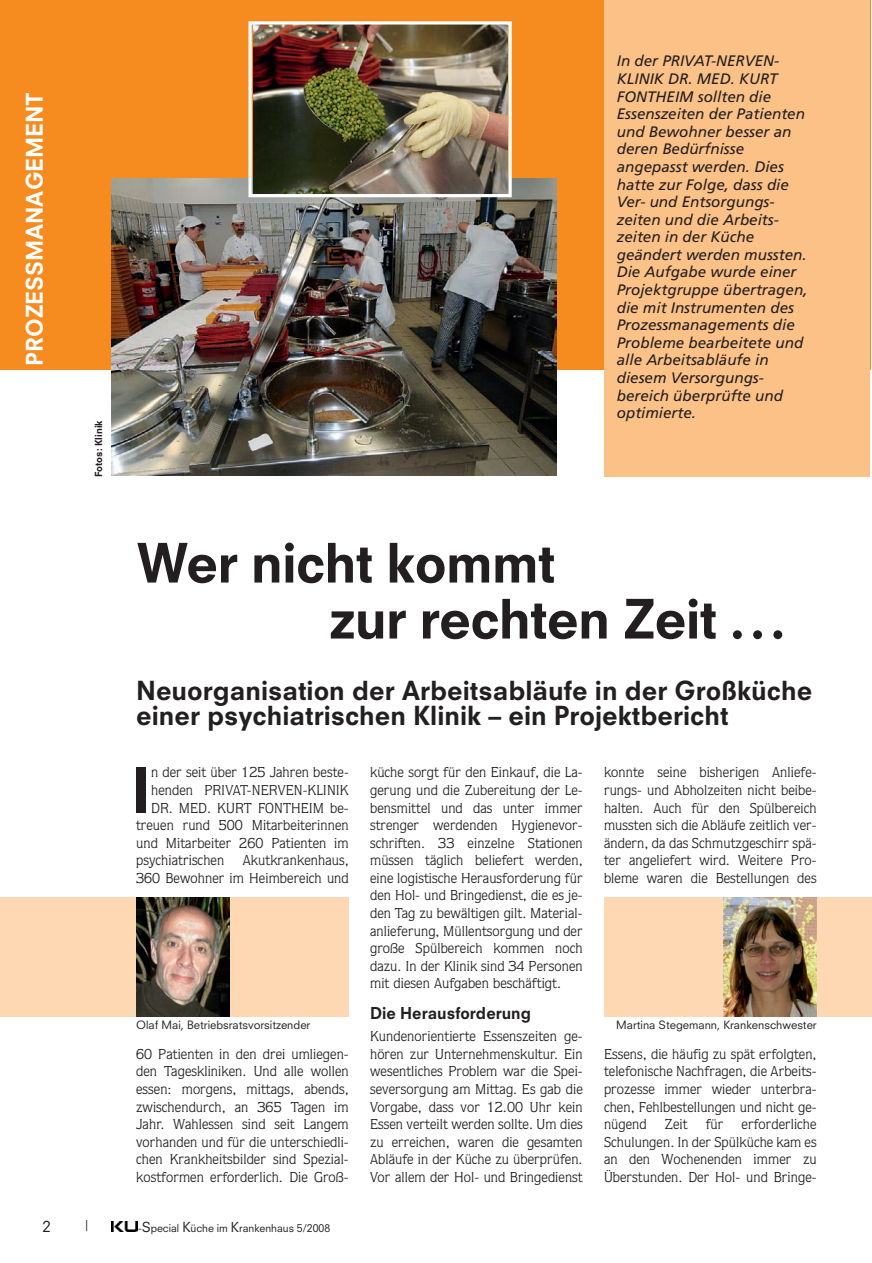
<style>
.page{position:relative;width:872px;height:1263px;background:#fff}
.page>*{position:absolute;margin:0;border:0;box-sizing:border-box;transform-origin:0 0}
.t1{font:700 64.95px "Frutiger";color:#231f20}
.t2{font:800 52.8px/55.9px "Neuzeit S";letter-spacing:-.015em;color:#231f20}
.t3{font:800 25.65px/25.7px "Neuzeit S";color:#231f20}
.t4{font:800 22.35px "Neuzeit S";color:#fff}
.t5{font:800 16.05px "Neuzeit S";color:#231f20}
.t6{font:italic 15.15px/17.5px "Frutiger";color:#231f20}
.t7{font:15px "Neuzeit S";color:#231f20}
.t8{font:14.4px/17.5px "Quorum";letter-spacing:.005em;color:#231f20;text-align:justify}
.t9{font:14.4px "Neuzeit S";color:#231f20}
.t10{font:11.25px "Neuzeit S";color:#231f20}
.t11{font:10.5px "Neuzeit S";color:#231f20}
.t12{font:800 9.6px "Neuzeit S";color:#231f20}
.s1{font-size:13.5px}
</style>
<div class="page">
<img style="left:112px;top:1221px;width:25px;height:11px">
<div style="left:0;top:0;width:870px;height:370px;background:#f68b1f"></div>
<img style="left:112px;top:179px;width:444px;height:297px">
<img style="left:253px;top:25px;width:254px;height:168px">
<div style="left:248px;top:21px;width:264px;height:176px;border:3px solid #fff"></div>
<div style="left:604px;top:0;width:265px;height:476px;background:#fcc187"></div>
<div style="left:0;top:898px;width:349px;height:119px;background:#fdd8b2"></div>
<img style="left:136px;top:898px;width:94px;height:119px">
<div style="left:604px;top:898px;width:268px;height:119px;background:#fdd8b2"></div>
<img style="left:723px;top:898px;width:93px;height:119px">
<p class="t4" style="left:26px;top:366px;width:275px;rotate:-90deg">PROZESSMANAGEMENT</p>
<p class="t12" style="left:95px;top:477px;width:58px;rotate:-90deg">Fotos: Klinik</p>
<p class="t6" style="left:617px;top:54px;width:192px">In der PRIVAT-NERVEN-<br>KLINIK DR. MED. KURT<br>FONTHEIM sollten die<br>Essenszeiten der Patienten und Bewohner besser an deren Bedürfnisse angepasst werden. Dies hatte zur Folge, dass die<br>Ver- und Entsorgungs - zeiten und die Arbeits - zeiten in der Küche geändert werden mussten.<br>Die Aufgabe wurde einer<br>Projektgruppe übertragen, die mit Instrumenten des<br>Prozessmanagements die<br>Probleme bearbeitete und alle Arbeitsabläufe in diesem Versorgungs - bereich überprüfte und optimierte.</p>
<p class="t2" style="left:329px;top:541px;width:457px;text-indent:-193px">Wer nicht kommt<br>zur rechten Zeit ...</p>
<p class="t3" style="left:136px;top:680px;width:677px">Neuorganisation der Arbeitsabläufe in der Großküche einer psychiatrischen Klinik – ein Projektbericht</p>
<p class="t8" style="left:370px;top:765px;width:214px">küche sorgt für den Einkauf, die La&shy;gerung und die Zubereitung der Le&shy;bensmittel und das unter immer strenger werdenden Hygienevor&shy;schriften. 33 einzelne Stationen müssen täglich beliefert werden, eine logistische Herausforderung für den Hol- und Bringedienst, die es je&shy;den Tag zu bewältigen gilt. Material&shy;anlieferung, Müllentsorgung und der große Spülbereich kommen noch dazu. In der Klinik sind 34 Personen mit diesen Aufgaben beschäftigt.</p>
<p class="t5" style="left:370px;top:1007px;width:162px">Die Herausforderung</p>
<p class="t8" style="left:370px;top:1029px;width:214px">Kundenorientierte Essenszeiten ge&shy;hören zur Unternehmenskultur. Ein wesentliches Problem war die Spei&shy;seversorgung am Mittag. Es gab die Vorgabe, dass vor 12.00 Uhr kein Essen verteilt werden sollte. Um dies zu erreichen, waren die gesamten Abläufe in der Küche zu überprüfen.<br>Vor allem der Hol- und Bringedienst</p>
<p class="t8" style="left:604px;top:765px;width:214px">konnte seine bisherigen Anliefe&shy;rungs- und Abholzeiten nicht beibe&shy;halten. Auch für den Spülbereich mussten sich die Abläufe zeitlich ver&shy;ändern, da das Schmutzgeschirr spä&shy;ter angeliefert wird. Weitere Pro&shy;bleme waren die Bestellungen des</p>
<p class="t1" style="left:132px;top:764px;width:20px">I</p>
<p class="t8" style="left:151px;top:765px;width:199px">n der seit über 125 Jahren beste-</p>
<p class="t8" style="left:151px;top:783px;width:199px">henden PRIVAT-NERVEN-KLINIK</p>
<p class="t8" style="left:151px;top:800px;width:199px">DR. MED. KURT FONTHEIM be-</p>
<p class="t8" style="left:136px;top:818px;width:214px">treuen rund 500 Mitarbeiterinnen</p>
<p class="t8" style="left:136px;top:835px;width:214px">und Mitarbeiter 260 Patienten im</p>
<p class="t8" style="left:136px;top:853px;width:90px">psychiatrischen</p>
<p class="t8" style="left:136px;top:853px;width:214px;text-align:right">Akutkrankenhaus,<br>360 Bewohner im Heimbereich und</p>
<p class="t10" style="left:136px;top:1021px;width:176px">Olaf Mai, Betriebsratsvorsitzender</p>
<p class="t10" style="left:616px;top:1021px;width:202px">Martina Stegemann, Krankenschwester</p>
<p class="t8" style="left:604px;top:1046px;width:214px">Essens, die häufig zu spät erfolgten, telefonische Nachfragen, die Arbeits&shy;prozesse immer wieder unterbra&shy;chen, Fehlbestellungen und nicht ge&shy;nügend</p>
<p class="t8" style="left:136px;top:1046px;width:214px">60 Patienten in den drei umliegen&shy;den Tageskliniken. Und alle wollen essen: morgens, mittags, abends, zwischendurch, an 365 Tagen im Jahr. Wahlessen sind seit Langem vorhanden und für die unterschiedli&shy;chen Krankheitsbilder sind Spezial&shy;kostformen erforderlich. Die Groß-</p>
<p class="t8" style="left:604px;top:1117px;width:214px;text-indent:138px">erforderliche Schulungen. In der Spülküche kam es an den Wochenenden immer zu Überstunden. Der Hol- und Bringe-</p>
<p class="t8" style="left:665px;top:1117px;width:24px">Zeit</p>
<p class="t8" style="left:705px;top:1117px;width:19px">für</p>
<p class="t7" style="left:43px;top:1220px;width:10px">2</p>
<p class="t9" style="left:85px;top:1220px;width:5px">|</p>
<p class="t11" style="left:138px;top:1224px;width:194px">-<span class="s1">S</span>pecial <span class="s1">K</span>üche im <span class="s1">K</span>rankenhaus 5/2008</p>
</div>
